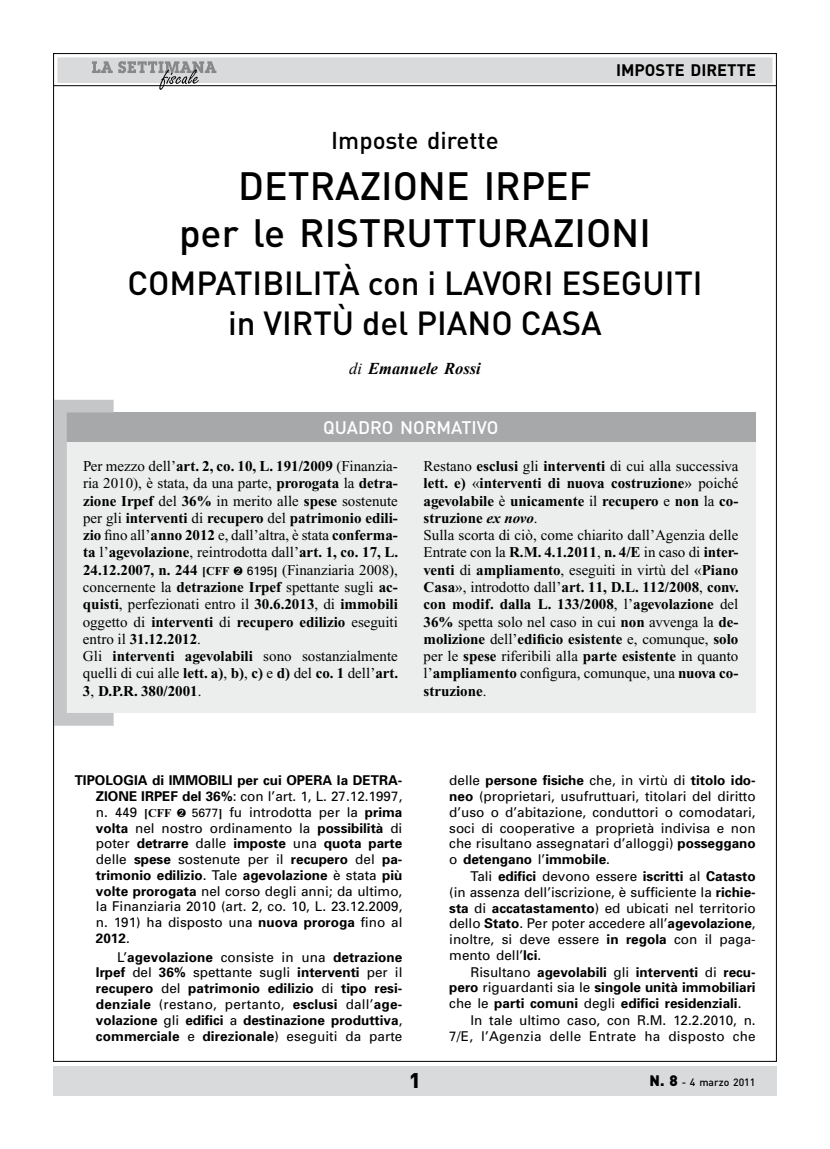
<style>
.page{position:relative;width:830px;height:1149px;background:#fff}
.page>*{position:absolute;margin:0;border:0;box-sizing:border-box;transform-origin:0 0}
.t1{font:500 39px/46.8px "DIN";color:#000;text-align:center}
.t2{font:500 33px/39.6px "DIN";color:#000;text-align:center}
.t3{font:500 24px "DIN";color:#000}
.t4{font:900 21px "DIN";color:#000}
.t5{font:500 18px "DIN";color:#fff}
.t6{font:italic 700 16.5px "Times New Roman";color:#000}
.t7{font:700 16.5px "DIN";color:#000}
.t8{font:700 15px/17.2px "Times New Roman";color:#000}
.t9{font:13.5px/15.8px "Univers";color:#000;text-align:justify}
.t10{font:700 13.5px/15.8px "Univers";color:#000;text-align:justify}
.t11{font:500 10.5px "DIN";color:#000}
.s1{font-weight:400}
.s2{font-size:12px}
.s3{font-family:"Univers";font-weight:400;font-size:12px}
.s4{font-style:italic}
.s5{font-weight:700}
.s6{font-family:"Times New Roman";font-weight:700;font-size:12px}
.s7{font-weight:900;font-size:15px}
</style>
<div class="page">
<hr style="left:53px;top:85px;width:723px;height:1px;background:#000">
<div style="left:58px;top:58px;width:713px;height:24px;background:#d9dadb"></div>
<div style="left:57px;top:57px;width:715px;height:26px;border:2px solid #d9dadb"></div>
<div style="left:53px;top:1065px;width:723px;height:30px;background:#d9dadb"></div>
<svg style="left:92px;top:61px;width:124px;height:29px"></svg>
<div style="left:66px;top:442px;width:689px;height:270px;background:#eceded"></div>
<div style="left:66px;top:412px;width:689px;height:30px;background:#a7a8aa"></div>
<div style="left:54px;top:399px;width:66px;height:326px;border:13px solid #c5c6c8"></div>
<p class="t7" style="left:616px;top:59px;width:141px">IMPOSTE DIRETTE</p>
<h3 class="t3" style="left:331px;top:124px;width:169px">Imposte dirette</h3>
<h1 class="t1" style="left:179px;top:161px;width:473px">DETRAZIONE IRPEF<br>per le RISTRUTTURAZIONI</h1>
<h2 class="t2" style="left:127px;top:262px;width:576px">COMPATIBILITÀ con i LAVORI ESEGUITI in VIRTÙ del PIANO CASA</h2>
<p class="t6" style="left:349px;top:357px;width:133px"><span class="s1">di</span> Emanuele Rossi</p>
<p class="t5" style="left:323px;top:415px;width:177px">QUADRO NORMATIVO</p>
<p class="t8" style="left:83px;top:457px;width:317px"><span class="s1">Per mezzo dell’</span>art. 2, co. 10, L. 191/2009 <span class="s1">(Finanzia&shy;ria 2010), è stata, da una parte,</span> prorogata <span class="s1">la</span> detra&shy;zione Irpef <span class="s1">del</span> 36% <span class="s1">in merito alle</span> spese <span class="s1">sostenute per gli</span> interventi <span class="s1">di</span> recupero <span class="s1">del</span> patrimonio edili&shy;zio <span class="s1">fino all’</span>anno 2012 <span class="s1">e, dall’altra, è stata</span> conferma&shy;ta <span class="s1">l’</span>agevolazione<span class="s1">, reintrodotta dall’</span>art. 1, co. 17, L.<br>24.12.2007, n. 244 <span class="s2">[CFF</span> ➋ <span class="s3">6195</span><span class="s2">]</span> <span class="s1">(Finanziaria 2008), concernente la</span> detrazione Irpef <span class="s1">spettante sugli</span> ac&shy;quisti<span class="s1">, perfezionati entro il</span> 30.6.2013<span class="s1">, di</span> immobili <span class="s1">oggetto di</span> interventi <span class="s1">di</span> recupero edilizio <span class="s1">eseguiti entro il</span> 31.12.2012<span class="s1">.<br>Gli</span> interventi agevolabili <span class="s1">sono sostanzialmente quelli di cui alle</span> lett. a)<span class="s1">,</span> b)<span class="s1">,</span> c) <span class="s1">e</span> d) <span class="s1">del</span> co. 1 <span class="s1">dell’</span>art.<br>3<span class="s1">,</span> D.P.R. 380/2001<span class="s1">.</span></p>
<p class="t8" style="left:423px;top:457px;width:317px"><span class="s1">Restano</span> esclusi <span class="s1">gli</span> interventi <span class="s1">di cui alla successiva </span>lett. e) <span class="s1">«</span>interventi di nuova costruzione<span class="s1">» poiché </span>agevolabile <span class="s1">è</span> unicamente <span class="s1">il</span> recupero <span class="s1">e</span> non <span class="s1">la</span> co&shy;struzione <span class="s4">ex novo</span><span class="s1">.<br>Sulla scorta di ciò, come chiarito dall’Agenzia delle Entrate con la</span> R.M. 4.1.2011<span class="s1">,</span> n. 4/E <span class="s1">in caso di</span> inter&shy;venti <span class="s1">di</span> ampliamento<span class="s1">, eseguiti in virtù del «</span>Piano Casa<span class="s1">», introdotto dall’</span>art. 11, D.L. 112/2008<span class="s1">,</span> conv. con modif. dalla L. 133/2008<span class="s1">, l’</span>agevolazione <span class="s1">del </span>36% <span class="s1">spetta solo nel caso in cui</span> non <span class="s1">avvenga la</span> de&shy;molizione <span class="s1">dell’</span>edificio esistente <span class="s1">e, comunque,</span> solo <span class="s1">per le</span> spese <span class="s1">riferibili alla</span> parte esistente <span class="s1">in quanto l’</span>ampliamento <span class="s1">configura, comunque, una</span> nuova co&shy;struzione<span class="s1">.</span></p>
<p class="t9" style="left:96px;top:772px;width:308px;text-indent:-21px"><span class="s5">TIPOLOGIA di IMMOBILI per cui OPERA la DETRA-ZIONE IRPEF del 36%</span>: con l’art. 1, L. 27.12.1997, n. 449 <span class="s6">[CFF</span> ➋ <span class="s2">5677</span><span class="s6">]</span> fu introdotta per la <span class="s5">prima volta</span> nel nostro ordinamento la <span class="s5">possibilità</span> di poter <span class="s5">detrarre</span> dalle <span class="s5">imposte</span> una <span class="s5">quota parte </span>delle <span class="s5">spese</span> sostenute per il <span class="s5">recupero</span> del <span class="s5">pa&shy;trimonio edilizio</span>. Tale <span class="s5">agevolazione</span> è stata <span class="s5">più volte prorogata</span> nel corso degli anni; da ultimo, la Finanziaria 2010 (art. 2, co. 10, L. 23.12.2009, n. 191) ha disposto una <span class="s5">nuova proroga</span> fino al <span class="s5">2012</span>.</p>
<p class="t10" style="left:96px;top:948px;width:308px;text-indent:21px"><span class="s1">L’</span>agevolazione <span class="s1">consiste in una</span> detrazione Irpef <span class="s1">del</span> 36% <span class="s1">spettante sugli</span> interventi <span class="s1">per il </span>recupero <span class="s1">del</span> patrimonio edilizio <span class="s1">di</span> tipo resi&shy;denziale <span class="s1">(restano, pertanto,</span> esclusi <span class="s1">dall’</span>age&shy;volazione <span class="s1">gli</span> edifici <span class="s1">a</span> destinazione produttiva<span class="s1">, </span>commerciale <span class="s1">e</span> direzionale<span class="s1">) eseguiti da parte</span></p>
<p class="t9" style="left:449px;top:772px;width:308px">delle <span class="s5">persone fisiche</span> che, in virtù di <span class="s5">titolo ido&shy;neo</span> (proprietari, usufruttuari, titolari del diritto d’uso o d’abitazione, conduttori o comodatari, soci di cooperative a proprietà indivisa e non che risultano assegnatari d’alloggi) <span class="s5">posseggano </span>o <span class="s5">detengano</span> l’<span class="s5">immobile</span>.</p>
<p class="t9" style="left:449px;top:867px;width:308px;text-indent:21px">Tali <span class="s5">edifici</span> devono essere <span class="s5">iscritti</span> al <span class="s5">Catasto </span>(in assenza dell’iscrizione, è sufficiente la <span class="s5">richie&shy;sta</span> di <span class="s5">accatastamento</span>) ed ubicati nel territorio dello <span class="s5">Stato</span>. Per poter accedere all’<span class="s5">agevolazione</span>, inoltre, si deve essere <span class="s5">in regola</span> con il paga&shy;mento dell’<span class="s5">Ici</span>.</p>
<p class="t10" style="left:449px;top:963px;width:308px;text-indent:21px"><span class="s1">Risultano</span> agevolabili <span class="s1">gli</span> interventi <span class="s1">di</span> recu&shy;pero <span class="s1">riguardanti sia le</span> singole unità immobiliari <span class="s1">che le</span> parti comuni <span class="s1">degli</span> edifici residenziali<span class="s1">.</span></p>
<p class="t9" style="left:449px;top:1011px;width:308px;text-align:right">In tale ultimo caso, con R.M. 12.2.2010, n.<br>7/E, l’Agenzia delle Entrate ha disposto che</p>
<h3 class="t4" style="left:409px;top:1066px;width:13px">1</h3>
<p class="t11" style="left:649px;top:1075px;width:107px"><span class="s7">N. 8</span> - 4 marzo 2011</p>
</div>
